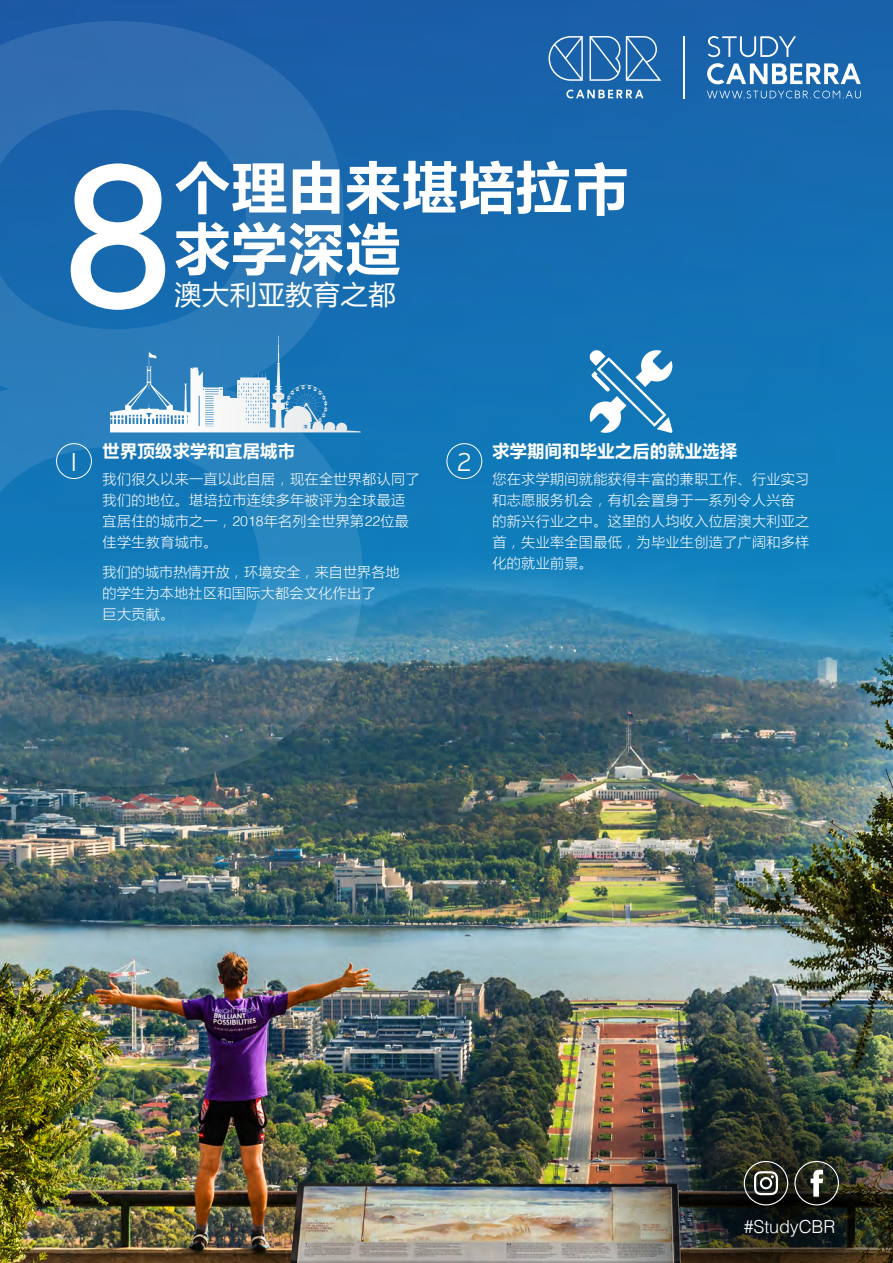
<style>
.page{position:relative;width:893px;height:1263px;background:#fff}
.page>*{position:absolute;margin:0;border:0;box-sizing:border-box;transform-origin:0 0}
.t1{font:600 1125.45px "Baufra";color:#fff}
.t2{font:600 214.95px "Baufra";color:#fff}
.t3{font:700 55.5px/61.5px "Microsoft Ya Hei";letter-spacing:.025em;color:#fff}
.t4{font:500 27.3px "Baufra";color:#fff}
.t5{font:27px "Microsoft Ya Hei";letter-spacing:.025em;color:#fff}
.Body{font:300 18px "Helvetica";letter-spacing:-.01em;color:#fff}
.Body-2{font:700 17.1px "Microsoft Ya Hei";letter-spacing:.025em;color:#fff}
.Body-3{font:300 14.1px/21px "Microsoft Ya Hei";letter-spacing:.025em;color:#fff}
.s1{font-family:"Helvetica"}
</style>
<div class="page">
<img style="left:0;top:0;width:893px;height:1263px">
<img style="left:600px;top:1011px;width:293px;height:252px">
<svg style="left:794px;top:1161px;width:45px;height:44px;background:#44463e"></svg>
<svg style="left:744px;top:1161px;width:44px;height:44px;background:#484942"></svg>
<div style="left:56px;top:443px;width:36px;height:36px;border:1px solid #fff;border-radius:50%"></div>
<div style="left:446px;top:443px;width:36px;height:36px;border:1px solid #fff;border-radius:50%"></div>
<svg style="left:220px;top:335px;width:59px;height:92px"></svg>
<svg style="left:549px;top:36px;width:112px;height:62px;background:#3d7bb8"></svg>
<hr style="left:684px;top:36px;width:1px;height:62px;background:#fff">
<svg style="left:708px;top:36px;width:88px;height:21px;background:#4b84bc"></svg>
<svg style="left:707px;top:63px;width:154px;height:21px"></svg>
<svg style="left:707px;top:91px;width:154px;height:8px"></svg>
<svg style="left:589px;top:349px;width:84px;height:84px"></svg>
<h1 class="t1" style="left:-200px;top:-365px;width:634px">8</h1>
<p class="t3" style="left:175px;top:154px;width:455px">个理由来堪培拉市求学深造</p>
<h4 class="t2" style="left:58px;top:90px;width:122px">8</h4>
<h4 class="t5" style="left:175px;top:276px;width:222px">澳大利亚教育之都</h4>
<h3 class="Body-2" style="left:103px;top:439px;width:194px">世界顶级求学和宜居城市</h3>
<p class="Body-3" style="left:103px;top:468px;width:318px">我们很久以来一直以此自居，现在全世界都认同了我们的地位。堪培拉市连续多年被评为全球最适宜居住的城市之一，<span class="s1">2018</span>年名列全世界第<span class="s1">22</span>位最佳学生教育城市。</p>
<p class="Body-3" style="left:103px;top:561px;width:298px">我们的城市热情开放，环境安全，来自世界各地的学生为本地社区和国际大都会文化作出了<br>巨大贡献。</p>
<p class="Body-2" style="left:492px;top:439px;width:246px">求学期间和毕业之后的就业选择</p>
<h3 class="Body-3" style="left:492px;top:468px;width:318px">您在求学期间就能获得丰富的兼职工作、行业实习和志愿服务机会，有机会置身于一系列令人兴奋的新兴行业之中。这里的人均收入位居澳大利亚之首，失业率全国最低，为毕业生创造了广阔和多样化的就业前景。</h3>
<h4 class="t4" style="left:71px;top:443px;width:8px">1</h4>
<h4 class="t4" style="left:457px;top:443px;width:17px">2</h4>
<p class="Body" style="left:744px;top:1212px;width:93px">#StudyCBR</p>
</div>
